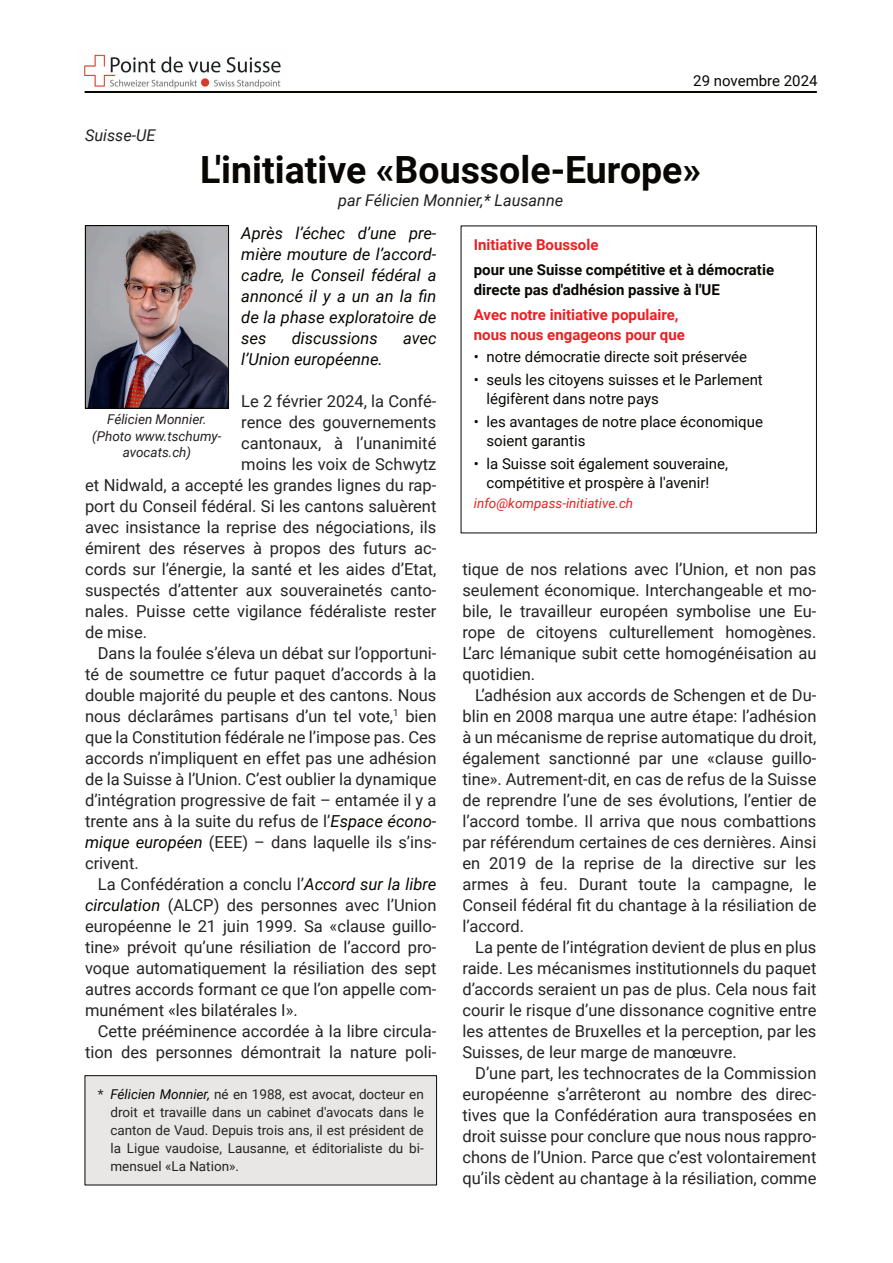
<style>
.page{position:relative;width:893px;height:1263px;background:#fff}
.page>*{position:absolute;margin:0;border:0;box-sizing:border-box;transform-origin:0 0}
.t1{font:700 37.5px "Roboto";color:#080704}
.t2{font:16.5px/21px "Roboto";color:#262423;text-align:justify}
.t3{font:italic 16.5px/21px "Roboto";color:#080704;text-align:justify}
.t4{font:italic 16.2px "Roboto";color:#231f20}
.t5{font:15px/19.5px "Roboto";color:#080704}
.t6{font:700 15px/19.5px "Roboto";color:#ee1e23}
.t7{font:700 15px/19.5px "Roboto";color:#080704}
.t8{font:13.5px/18px "Roboto";color:#262423;text-align:justify}
.t9{font:italic 13.5px/16.5px "Roboto";color:#231f20;text-align:center}
.t10{font:italic 13.5px "Roboto";color:#ee1e23}
.s1{font-style:italic;color:#080704}
</style>
<div class="page">
<img style="left:84px;top:54px;width:197px;height:35px">
<hr style="left:84px;top:91px;width:733px;height:2px;background:#080704">
<div style="left:85px;top:1075px;width:352px;height:110px;background:#e8e7e6;border:1px solid #080704"></div>
<img style="left:87px;top:228px;width:140px;height:178px">
<div style="left:85px;top:225px;width:144px;height:184px;border:1px solid #080704"></div>
<p class="t4" style="left:85px;top:128px;width:72px">Suisse-UE</p>
<p class="t5" style="left:693px;top:72px;width:126px">29 novembre 2024</p>
<h1 class="t1" style="left:200px;top:154px;width:503px">L'initiative «Boussole-Europe»</h1>
<p class="t4" style="left:338px;top:194px;width:226px">par Félicien Monnier,* Lausanne</p>
<p class="t3" style="left:241px;top:224px;width:197px">Après l’échec d’une pre&shy;mière mouture de l’accord&shy;cadre, le Conseil fédéral a annoncé il y a un an la fin de la phase exploratoire de ses</p>
<p class="t3" style="left:292px;top:329px;width:87px">discussions</p>
<p class="t3" style="left:403px;top:329px;width:35px">avec</p>
<p class="t3" style="left:241px;top:350px;width:143px">l’Union européenne.</p>
<p class="t2" style="left:241px;top:392px;width:197px">Le 2 février 2024, la Confé-</p>
<p class="t2" style="left:241px;top:413px;width:197px">rence des gouvernements</p>
<p class="t2" style="left:241px;top:434px;width:197px">cantonaux, à l’unanimité</p>
<p class="t2" style="left:241px;top:455px;width:197px">moins les voix de Schwytz</p>
<p class="t2" style="left:85px;top:476px;width:353px">et Nidwald, a accepté les grandes lignes du rap-</p>
<p class="t2" style="left:85px;top:497px;width:353px">port du Conseil fédéral. Si les cantons saluèrent</p>
<p class="t2" style="left:85px;top:518px;width:353px">avec insistance la reprise des négociations, ils</p>
<p class="t2" style="left:85px;top:539px;width:353px">émirent des réserves à propos des futurs ac-</p>
<p class="t2" style="left:85px;top:560px;width:353px">cords sur l’énergie, la santé et les aides d’Etat,</p>
<p class="t2" style="left:85px;top:581px;width:353px">suspectés d’attenter aux souverainetés canto-</p>
<p class="t2" style="left:85px;top:602px;width:353px">nales. Puisse cette vigilance fédéraliste rester</p>
<p class="t2" style="left:85px;top:623px;width:64px">de mise.</p>
<p class="t2" style="left:98px;top:644px;width:340px">Dans la foulée s’éleva un débat sur l’opportuni-</p>
<p class="t2" style="left:85px;top:665px;width:353px">té de soumettre ce futur paquet d’accords à la</p>
<p class="t2" style="left:85px;top:686px;width:353px">double majorité du peuple et des cantons. Nous</p>
<p class="t2" style="left:85px;top:707px;width:353px">nous déclarâmes partisans d’un tel vote,<sup>1</sup> bien</p>
<p class="t2" style="left:85px;top:728px;width:353px">que la Constitution fédérale ne l’impose pas. Ces</p>
<p class="t2" style="left:85px;top:749px;width:353px">accords n’impliquent en effet pas une adhésion</p>
<p class="t2" style="left:85px;top:770px;width:353px">de la Suisse à l’Union. C’est oublier la dynamique</p>
<p class="t2" style="left:85px;top:791px;width:353px">d’intégration progressive de fait – entamée il y a</p>
<p class="t2" style="left:85px;top:812px;width:353px">trente ans à la suite du refus de l’<span class="s1">Espace écono-</span></p>
<p class="t2" style="left:85px;top:833px;width:353px"><span class="s1">mique européen</span> (EEE) – dans laquelle ils s’ins-</p>
<p class="t2" style="left:85px;top:854px;width:55px">crivent.</p>
<p class="t2" style="left:98px;top:875px;width:340px">La Confédération a conclu l’<span class="s1">Accord sur la libre</span></p>
<p class="t2" style="left:85px;top:896px;width:353px"><span class="s1">circulation</span> (ALCP) des personnes avec l’Union</p>
<p class="t2" style="left:85px;top:917px;width:353px">européenne le 21 juin 1999. Sa «clause guillo-</p>
<p class="t2" style="left:85px;top:938px;width:353px">tine» prévoit qu’une résiliation de l’accord pro-</p>
<p class="t2" style="left:85px;top:959px;width:353px">voque automatiquement la résiliation des sept</p>
<p class="t2" style="left:85px;top:980px;width:353px">autres accords formant ce que l’on appelle com-</p>
<p class="t2" style="left:85px;top:1001px;width:214px">munément «les bilatérales I».</p>
<p class="t2" style="left:98px;top:1022px;width:340px">Cette prééminence accordée à la libre circula-</p>
<p class="t2" style="left:85px;top:1043px;width:353px">tion des personnes démontrait la nature poli-</p>
<p class="t9" style="left:92px;top:413px;width:131px">Félicien Monnier. (Photo www.tschumy&shy;avocats.ch)</p>
<p class="t8" style="left:110px;top:1086px;width:315px;text-indent:-13px">* <span class="s1">Félicien Monnier,</span> né en 1988, est avocat, docteur en droit et travaille dans un cabinet d'avocats dans le canton de Vaud. Depuis trois ans, il est président de la Ligue vaudoise, Lausanne, et éditorialiste du bi&shy;mensuel «La Nation».</p>
<p class="t6" style="left:474px;top:236px;width:126px">Initiative Boussole</p>
<p class="t7" style="left:474px;top:262px;width:302px">pour une Suisse compétitive et à démocratie directe pas d'adhésion passive à l'UE</p>
<p class="t6" style="left:474px;top:307px;width:213px">Avec notre initiative populaire, nous nous engageons pour que</p>
<p class="t5" style="left:474px;top:349px;width:275px">• notre démocratie directe soit préservée</p>
<p class="t5" style="left:487px;top:371px;width:278px;text-indent:-13px">• seuls les citoyens suisses et le Parlement légifèrent dans notre pays</p>
<p class="t5" style="left:487px;top:413px;width:278px;text-indent:-13px">• les avantages de notre place économique soient garantis</p>
<p class="t5" style="left:474px;top:455px;width:256px;text-align:center">• la Suisse soit également souveraine, compétitive et prospère à l'avenir!</p>
<p class="t10" style="left:474px;top:498px;width:161px">info@kompass-initiative.ch</p>
<p class="t2" style="left:462px;top:560px;width:356px">tique de nos relations avec l’Union, et non pas seulement économique. Interchangeable et mo&shy;bile, le travailleur européen symbolise une Eu&shy;rope de citoyens culturellement homogènes.<br>L’arc lémanique subit cette homogénéisation au quotidien.</p>
<p class="t2" style="left:462px;top:686px;width:356px;text-indent:13px">L’adhésion aux accords de Schengen et de Du&shy;blin en 2008 marqua une autre étape: l’adhésion à un mécanisme de reprise automatique du droit, également sanctionné par une «clause guillo&shy;tine». Autrement-dit, en cas de refus de la Suisse de reprendre l’une de ses évolutions, l’entier de l’accord tombe. Il arriva que nous combattions par référendum certaines de ces dernières. Ainsi en 2019 de la reprise de la directive sur les armes à feu. Durant toute la campagne, le Conseil fédéral fit du chantage à la résiliation de l’accord.</p>
<p class="t2" style="left:462px;top:938px;width:356px;text-indent:13px">La pente de l’intégration devient de plus en plus raide. Les mécanismes institutionnels du paquet d’accords seraient un pas de plus. Cela nous fait courir le risque d’une dissonance cognitive entre les attentes de Bruxelles et la perception, par les Suisses, de leur marge de manœuvre.</p>
<p class="t2" style="left:462px;top:1064px;width:356px;text-indent:13px">D’une part, les technocrates de la Commission européenne s’arrêteront au nombre des direc&shy;tives que la Confédération aura transposées en droit suisse pour conclure que nous nous rappro&shy;chons de l’Union. Parce que c’est volontairement qu’ils cèdent au chantage à la résiliation, comme</p>
</div>
